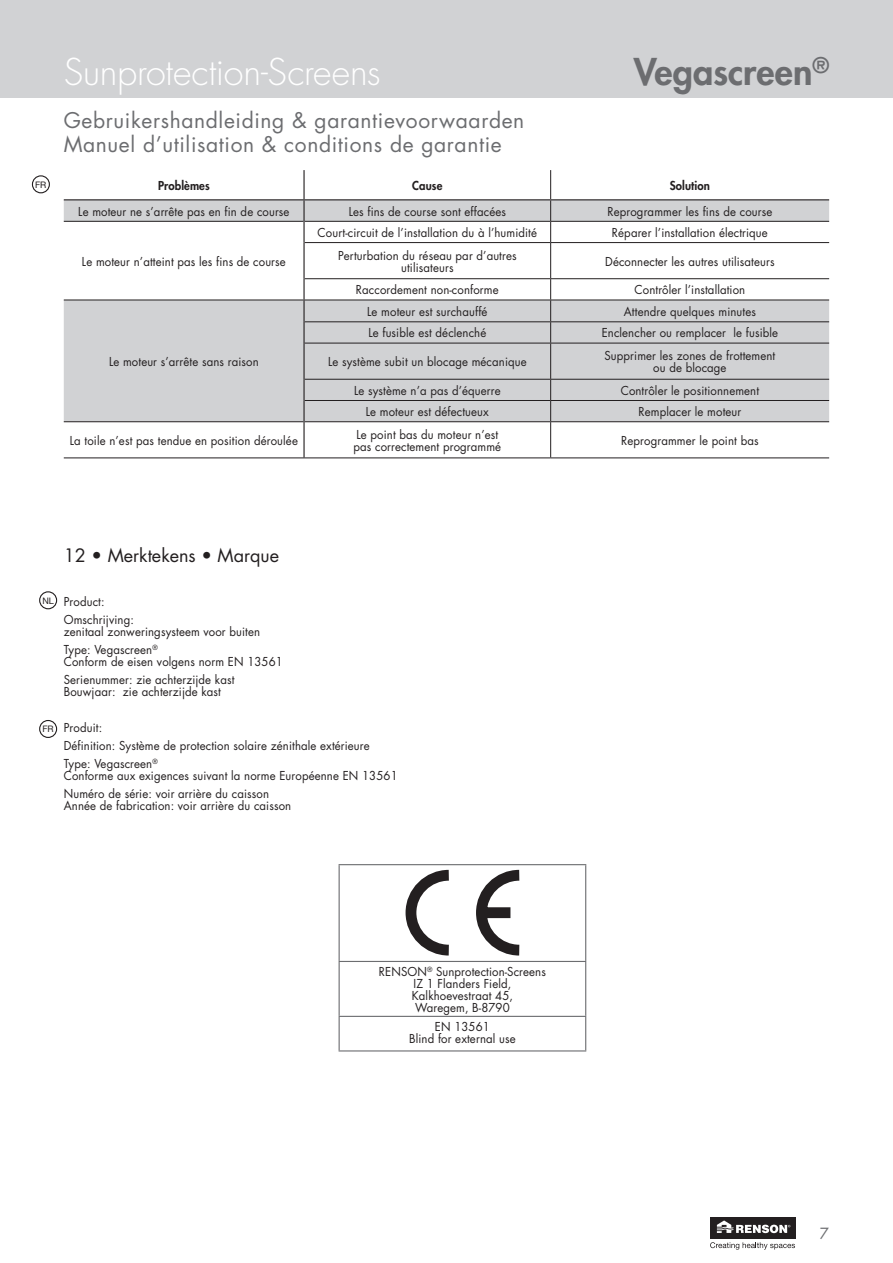
<style>
.page{position:relative;width:893px;height:1263px;background:#fff}
.page>*{position:absolute;margin:0;border:0;box-sizing:border-box;transform-origin:0 0}
.t1{font:300 36px "Futura Std";letter-spacing:-.005em;color:#fff}
.t2{font:800 36px "Futura Std";color:#6c6d70}
.T1{font:21px "Futura Std";letter-spacing:.03em;color:#6c6d70}
.T2{font:18px "Futura Std";color:#231f20}
.t3{font:15px "Futura Std";color:#6c6d70}
.body{font:12px/12px "Futura Std";letter-spacing:.01em;color:#231f20;scale:.95 1}
.body-2{font:800 12px "Futura Std";letter-spacing:.01em;color:#231f20;scale:.95 1}
.t4{font:9px "Helvetica Neue LT Std";color:#231f20}
</style>
<div class="page">
<div style="left:0;top:0;width:893px;height:98px;background:#d1d2d4"></div>
<div style="left:710px;top:1217px;width:85px;height:21px;background:#231f20"></div>
<svg style="left:717px;top:1220px;width:73px;height:13px"></svg>
<svg style="left:710px;top:1242px;width:85px;height:8px"></svg>
<div style="left:39px;top:591px;width:18px;height:18px;border:1px solid #231f20;border-radius:50%"></div>
<div style="left:32px;top:175px;width:18px;height:18px;border:1px solid #231f20;border-radius:50%"></div>
<div style="left:39px;top:720px;width:18px;height:18px;border:1px solid #231f20;border-radius:50%"></div>
<svg style="left:64px;top:200px;width:765px;height:221px;fill:#d1d2d4"></svg>
<hr style="left:305px;top:221px;width:246px;height:1px;background:#231f20">
<hr style="left:551px;top:221px;width:278px;height:1px;background:#231f20">
<hr style="left:305px;top:242px;width:246px;height:1px;background:#231f20">
<hr style="left:551px;top:242px;width:278px;height:1px;background:#231f20">
<hr style="left:305px;top:278px;width:246px;height:1px;background:#231f20">
<hr style="left:551px;top:278px;width:278px;height:1px;background:#231f20">
<hr style="left:305px;top:300px;width:246px;height:1px;background:#231f20">
<hr style="left:551px;top:300px;width:278px;height:1px;background:#231f20">
<hr style="left:305px;top:321px;width:246px;height:1px;background:#231f20">
<hr style="left:551px;top:321px;width:278px;height:1px;background:#231f20">
<hr style="left:305px;top:343px;width:246px;height:1px;background:#231f20">
<hr style="left:551px;top:343px;width:278px;height:1px;background:#231f20">
<hr style="left:305px;top:379px;width:246px;height:1px;background:#231f20">
<hr style="left:551px;top:379px;width:278px;height:1px;background:#231f20">
<hr style="left:305px;top:400px;width:246px;height:1px;background:#231f20">
<hr style="left:551px;top:400px;width:278px;height:1px;background:#231f20">
<hr style="left:305px;top:421px;width:246px;height:1px;background:#231f20">
<hr style="left:551px;top:421px;width:278px;height:1px;background:#231f20">
<hr style="left:304px;top:457px;width:247px;height:1px;background:#231f20">
<hr style="left:551px;top:457px;width:278px;height:1px;background:#231f20">
<hr style="left:64px;top:221px;width:239px;height:1px;background:#231f20">
<hr style="left:64px;top:300px;width:239px;height:1px;background:#231f20">
<hr style="left:64px;top:421px;width:239px;height:1px;background:#231f20">
<hr style="left:64px;top:457px;width:240px;height:1px;background:#231f20">
<svg style="left:550px;top:170px;width:1px;height:72px"></svg>
<hr style="left:550px;top:243px;width:1px;height:35px;background:#231f20">
<svg style="left:550px;top:279px;width:1px;height:64px"></svg>
<hr style="left:550px;top:343px;width:1px;height:36px;background:#231f20">
<svg style="left:550px;top:380px;width:1px;height:41px"></svg>
<hr style="left:550px;top:422px;width:1px;height:35px;background:#231f20">
<hr style="left:64px;top:199px;width:240px;height:1px;background:#231f20">
<hr style="left:304px;top:199px;width:247px;height:1px;background:#231f20">
<hr style="left:551px;top:199px;width:278px;height:1px;background:#231f20">
<hr style="left:303px;top:170px;width:2px;height:29px;background:#231f20">
<hr style="left:303px;top:200px;width:2px;height:21px;background:#231f20">
<hr style="left:303px;top:221px;width:2px;height:22px;background:#231f20">
<hr style="left:303px;top:243px;width:2px;height:36px;background:#231f20">
<hr style="left:303px;top:279px;width:2px;height:21px;background:#231f20">
<hr style="left:303px;top:300px;width:2px;height:22px;background:#231f20">
<hr style="left:303px;top:322px;width:2px;height:21px;background:#231f20">
<hr style="left:303px;top:343px;width:2px;height:36px;background:#231f20">
<hr style="left:303px;top:379px;width:2px;height:21px;background:#231f20">
<hr style="left:303px;top:400px;width:2px;height:22px;background:#231f20">
<hr style="left:303px;top:422px;width:2px;height:35px;background:#231f20">
<svg style="left:406px;top:870px;width:113px;height:85px"></svg>
<hr style="left:339px;top:864px;width:247px;height:1px;background:#6c6d70">
<hr style="left:339px;top:865px;width:1px;height:96px;background:#6c6d70">
<hr style="left:585px;top:865px;width:1px;height:96px;background:#6c6d70">
<hr style="left:339px;top:961px;width:247px;height:1px;background:#6c6d70">
<hr style="left:339px;top:962px;width:1px;height:54px;background:#6c6d70">
<hr style="left:585px;top:962px;width:1px;height:54px;background:#6c6d70">
<hr style="left:339px;top:1016px;width:247px;height:1px;background:#6c6d70">
<hr style="left:339px;top:1017px;width:1px;height:33px;background:#6c6d70">
<hr style="left:585px;top:1017px;width:1px;height:33px;background:#6c6d70">
<hr style="left:339px;top:1050px;width:247px;height:1px;background:#6c6d70">
<p class="t4" style="left:35px;top:179px;width:13px">FR</p>
<h1 class="t1" style="left:64px;top:50px;width:318px">Sunprotection-Screens</h1>
<h1 class="t2" style="left:634px;top:49px;width:197px">Vegascreen<sup>®</sup></h1>
<p class="T1" style="left:64px;top:107px;width:462px">Gebruikershandleiding &amp; garantievoorwaarden</p>
<p class="T1" style="left:64px;top:131px;width:440px">Manuel d’utilisation &amp; conditions de garantie</p>
<p class="body-2" style="left:158px;top:178px;width:56px">Problèmes</p>
<p class="body-2" style="left:412px;top:178px;width:33px">Cause</p>
<p class="body-2" style="left:670px;top:178px;width:44px">Solution</p>
<p class="body" style="left:78px;top:205px;width:224px">Le moteur ne s’arrête pas en fin de course</p>
<p class="body" style="left:349px;top:205px;width:167px">Les fins de course sont effacées</p>
<p class="body" style="left:607px;top:205px;width:175px">Reprogrammer les fins de course</p>
<p class="body" style="left:82px;top:255px;width:216px">Le moteur n’atteint pas les fins de course</p>
<p class="body" style="left:318px;top:227px;width:232px">Court-circuit de l’installation du à l’humidité</p>
<p class="body" style="left:612px;top:227px;width:166px">Réparer l’installation électrique</p>
<p class="body" style="left:338px;top:249px;width:190px">Perturbation du réseau par d’autres</p>
<p class="body" style="left:401px;top:261px;width:57px">utilisateurs</p>
<p class="body" style="left:605px;top:255px;width:180px">Déconnecter les autres utilisateurs</p>
<p class="body" style="left:109px;top:356px;width:159px">Le moteur s’arrête sans raison</p>
<p class="body" style="left:356px;top:284px;width:152px">Raccordement non-conforme</p>
<p class="body" style="left:635px;top:284px;width:118px">Contrôler l’installation</p>
<p class="body" style="left:367px;top:306px;width:128px">Le moteur est surchauffé</p>
<p class="body" style="left:624px;top:306px;width:140px">Attendre quelques minutes</p>
<p class="body" style="left:368px;top:327px;width:126px">Le fusible est déclenché</p>
<p class="body" style="left:602px;top:327px;width:187px">Enclencher ou remplacer le fusible</p>
<p class="body" style="left:328px;top:356px;width:211px">Le système subit un blocage mécanique</p>
<p class="body" style="left:604px;top:350px;width:181px">Supprimer les zones de frottement</p>
<p class="body" style="left:653px;top:362px;width:79px">ou de blocage</p>
<p class="body" style="left:354px;top:384px;width:156px">Le système n’a pas d’équerre</p>
<p class="body" style="left:621px;top:384px;width:147px">Contrôler le positionnement</p>
<p class="body" style="left:366px;top:406px;width:131px">Le moteur est défectueux</p>
<p class="body" style="left:638px;top:406px;width:110px">Remplacer le moteur</p>
<p class="body" style="left:70px;top:434px;width:242px">La toile n’est pas tendue en position déroulée</p>
<p class="body" style="left:353px;top:428px;width:157px">Le point bas du moteur n’est pas correctement programmé</p>
<p class="body" style="left:621px;top:434px;width:146px">Reprogrammer le point bas</p>
<p class="T2" style="left:64px;top:544px;width:217px">12 • Merktekens • Marque</p>
<p class="t4" style="left:42px;top:595px;width:13px">NL</p>
<p class="t4" style="left:42px;top:724px;width:13px">FR</p>
<p class="body" style="left:64px;top:596px;width:44px">Product:</p>
<p class="body" style="left:64px;top:614px;width:208px">Omschrijving:<br>zenitaal zonweringsysteem voor buiten</p>
<p class="body" style="left:64px;top:644px;width:232px">Type: Vegascreen<sup>®<br></sup>Conform de eisen volgens norm EN 13561</p>
<p class="body" style="left:64px;top:674px;width:181px">Serienummer: zie achterzijde kast</p>
<p class="body" style="left:64px;top:686px;width:167px">Bouwjaar: zie achterzijde kast</p>
<p class="body" style="left:64px;top:722px;width:42px">Produit:</p>
<p class="body" style="left:64px;top:740px;width:324px">Définition: Système de protection solaire zénithale extérieure</p>
<p class="body" style="left:64px;top:758px;width:353px">Type: Vegascreen<sup>®<br></sup>Conforme aux exigences suivant la norme Européenne EN 13561</p>
<p class="body" style="left:64px;top:788px;width:218px">Numéro de série: voir arrière du caisson</p>
<p class="body" style="left:64px;top:800px;width:241px">Année de fabrication: voir arrière du caisson</p>
<p class="body" style="left:379px;top:965px;width:177px">RENSON<sup>®</sup> Sunprotection-Screens</p>
<p class="body" style="left:414px;top:977px;width:104px">IZ 1 Flanders Field,</p>
<p class="body" style="left:412px;top:989px;width:108px">Kalkhoevestraat 45,</p>
<p class="body" style="left:415px;top:1001px;width:101px">Waregem, B-8790</p>
<p class="body" style="left:435px;top:1020px;width:59px">EN 13561</p>
<p class="body" style="left:409px;top:1032px;width:114px">Blind for external use</p>
<p class="t3" style="left:820px;top:1223px;width:11px">7</p>
</div>
